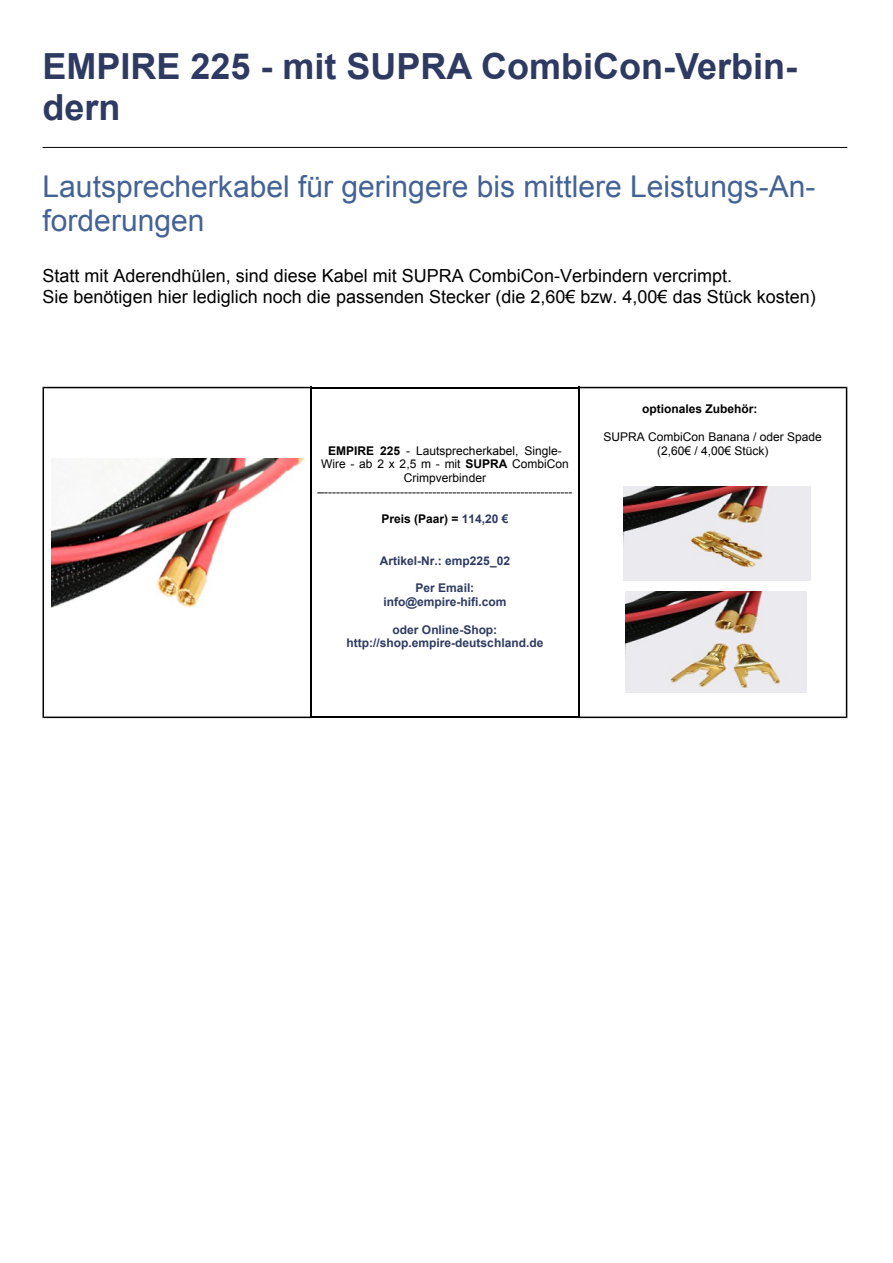
<style>
.page{position:relative;width:893px;height:1263px;background:#fff}
.page>*{position:absolute;margin:0;border:0;box-sizing:border-box;transform-origin:0 0}
.t1{font:700 36px/41.2px "Arial";color:#2e3a61}
.t2{font:30px/34.3px "Arial";color:#446395}
.t3{font:18px/20.7px "Arial";color:#000}
.t4{font:12px/13.8px "Arial";color:#000;text-align:center}
.t5{font:700 12px/13.8px "Arial";color:#2e3a61;text-align:center}
.t6{font:700 12px "Arial";color:#000}
.s1{font-weight:700}
.s2{color:#2e3a61}
</style>
<div class="page">
<hr style="left:310px;top:387px;width:270px;height:1px;background:#000">
<hr style="left:310px;top:716px;width:270px;height:2px;background:#000">
<svg style="left:43px;top:387px;width:267px;height:331px"></svg>
<hr style="left:310px;top:387px;width:2px;height:331px;background:#000">
<svg style="left:578px;top:387px;width:269px;height:331px"></svg>
<img style="left:624px;top:487px;width:186px;height:93px">
<img style="left:626px;top:592px;width:180px;height:100px">
<img style="left:52px;top:459px;width:253px;height:170px">
<hr style="left:43px;top:147px;width:804px;height:1px;background:#000">
<h1 class="t1" style="left:43px;top:49px;width:756px">EMPIRE 225 - mit SUPRA CombiCon-Verbin&shy;dern</h1>
<h2 class="t2" style="left:43px;top:172px;width:774px">Lautsprecherkabel für geringere bis mittlere Leistungs-An&shy;forderungen</h2>
<h3 class="t3" style="left:43px;top:267px;width:775px">Statt mit Aderendhülen, sind diese Kabel mit SUPRA CombiCon-Verbindern vercrimpt.<br>Sie benötigen hier lediglich noch die passenden Stecker (die 2,60€ bzw. 4,00€ das Stück kosten)</h3>
<p class="t4" style="left:318px;top:445px;width:256px"><span class="s1">EMPIRE 225</span> - Lautsprecherkabel, Single-Wire - ab 2 x 2,5 m - mit <span class="s1">SUPRA</span> CombiCon Crimpverbinder –--------------------------------------------------------------</p>
<p class="t6" style="left:381px;top:515px;width:129px">Preis (Paar) = <span class="s2">114,20 €</span></p>
<p class="t5" style="left:380px;top:555px;width:132px">Artikel-Nr.: emp225_02</p>
<p class="t5" style="left:383px;top:582px;width:125px">Per Email: info@empire-hifi.com</p>
<p class="t5" style="left:347px;top:623px;width:198px">oder Online-Shop: http://shop.empire-deutschland.de</p>
<p class="t6" style="left:642px;top:405px;width:117px">optionales Zubehör:</p>
<p class="t4" style="left:604px;top:431px;width:220px">SUPRA CombiCon Banana / oder Spade (2,60€ / 4,00€ Stück)</p>
</div>
